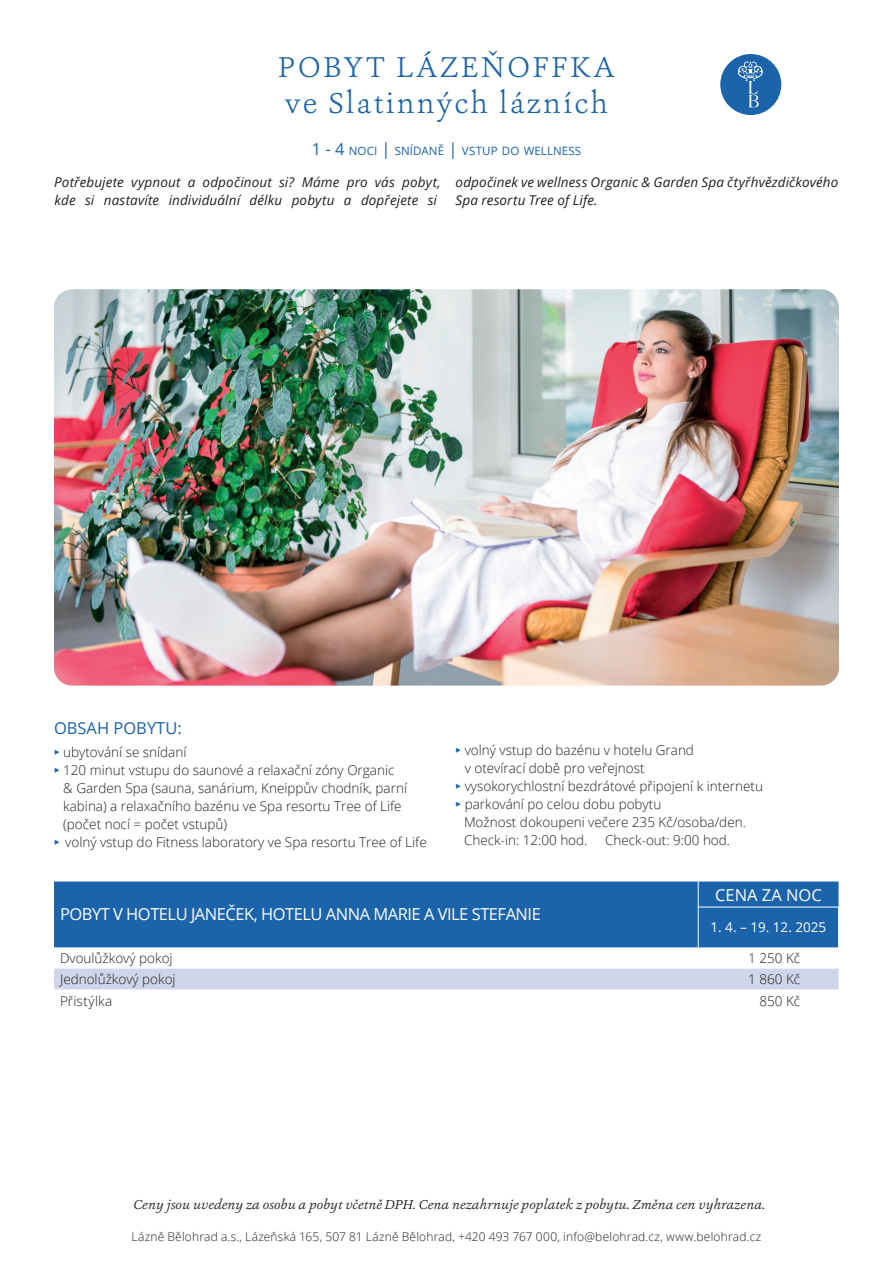
<style>
.page{position:relative;width:893px;height:1263px;background:#fff}
.page>*{position:absolute;margin:0;border:0;box-sizing:border-box;transform-origin:0 0}
.t1{font:300 30px/36px "Ashbury";letter-spacing:.075em;color:#1b63ab}
.t2{font:16.5px "Open Sans";letter-spacing:-.03em;color:#fff}
.t3{font:16.5px "Open Sans";color:#1b63ab}
.t4{font:16.5px "Open Sans";color:#fff}
.t5{font:300 13.5px "Open Sans";color:#231f20}
.t6{font:italic 13.5px/18px "Open Sans";letter-spacing:.01em;color:#231f20}
.t7{font:italic 13.5px "Ashbury";color:#231f20}
.t8{font:13.5px "Open Sans";color:#fff}
.t9{font:300 13.5px "Open Sans";letter-spacing:.025em;color:#231f20}
.t10{font:300 12px "Open Sans";letter-spacing:.015em;color:#231f20}
.t11{font:11.55px "Open Sans";letter-spacing:.005em;color:#1b63ab}
.s1{font-size:16.5px}
.s2{font-family:"Minion Pro";font-weight:700;font-size:10.8px;color:#1b63ab}
</style>
<div class="page">
<div style="left:720px;top:54px;width:61px;height:61px;background:#1b63ab;border-radius:50%"></div>
<svg style="left:738px;top:61px;width:25px;height:46px"></svg>
<img style="left:54px;top:289px;width:785px;height:397px">
<div style="left:54px;top:881px;width:784px;height:66px;background:#1b63ab"></div>
<div style="left:54px;top:969px;width:784px;height:20px;background:#cfd6ea"></div>
<svg style="left:698px;top:881px;width:1px;height:26px"></svg>
<hr style="left:698px;top:907px;width:141px;height:1px;background:#fff">
<hr style="left:698px;top:907px;width:1px;height:40px;background:#fff">
<h1 class="t1" style="left:278px;top:49px;width:338px">POBYT LÁZEŇOFFKA ve Slatinných lázních</h1>
<p class="t11" style="left:312px;top:143px;width:271px"><span class="s1">1 - 4</span> NOCI <span class="s1">|</span> SNÍDANĚ <span class="s1">|</span> VSTUP DO WELLNESS</p>
<p class="t6" style="left:54px;top:173px;width:388px">Potřebujete vypnout a odpočinout si? Máme pro vás pobyt, kde si nastavíte individuální délku pobytu a dopřejete si</p>
<p class="t6" style="left:456px;top:173px;width:384px">odpočinek ve wellness Organic &amp; Garden Spa čtyřhvězdičkového<br>Spa resortu Tree of Life.</p>
<p class="t3" style="left:54px;top:717px;width:129px">OBSAH POBYTU:</p>
<p class="t5" style="left:54px;top:742px;width:134px"><span class="s2">▶</span> ubytování se snídaní</p>
<p class="t5" style="left:54px;top:760px;width:342px"><span class="s2">▶</span> 120 minut vstupu do saunové a relaxační zóny Organic</p>
<p class="t5" style="left:63px;top:778px;width:345px">&amp; Garden Spa (sauna, sanárium, Kneippův chodník, parní</p>
<p class="t5" style="left:63px;top:796px;width:340px">kabina) a relaxačního bazénu ve Spa resortu Tree of Life</p>
<p class="t5" style="left:63px;top:814px;width:165px">(počet nocí = počet vstupů)</p>
<p class="t5" style="left:54px;top:832px;width:374px"><span class="s2">▶</span> volný vstup do Fitness laboratory ve Spa resortu Tree of Life</p>
<p class="t5" style="left:455px;top:741px;width:240px"><span class="s2">▶</span> volný vstup do bazénu v hotelu Grand</p>
<p class="t5" style="left:465px;top:759px;width:181px">v otevírací době pro veřejnost</p>
<p class="t5" style="left:455px;top:777px;width:309px"><span class="s2">▶</span> vysokorychlostní bezdrátové připojení k internetu</p>
<p class="t5" style="left:455px;top:795px;width:207px"><span class="s2">▶</span> parkování po celou dobu pobytu</p>
<p class="t5" style="left:464px;top:813px;width:283px">Možnost dokoupeni večere 235 Kč/osoba/den.</p>
<p class="t5" style="left:464px;top:831px;width:125px">Check-in: 12:00 hod.</p>
<p class="t5" style="left:605px;top:831px;width:127px">Check-out: 9:00 hod.</p>
<p class="t2" style="left:60px;top:902px;width:482px">POBYT V HOTELU JANEČEK, HOTELU ANNA MARIE A VILE STEFANIE</p>
<p class="t4" style="left:715px;top:883px;width:108px">CENA ZA NOC</p>
<p class="t8" style="left:710px;top:917px;width:117px">1. 4. – 19. 12. 2025</p>
<p class="t5" style="left:60px;top:949px;width:114px">Dvoulůžkový pokoj</p>
<p class="t5" style="left:748px;top:949px;width:54px">1 250 Kč</p>
<p class="t5" style="left:60px;top:970px;width:117px">Jednolůžkový pokoj</p>
<p class="t5" style="left:748px;top:970px;width:54px">1 860 Kč</p>
<p class="t9" style="left:60px;top:991px;width:54px">Přistýlka</p>
<p class="t5" style="left:759px;top:991px;width:42px">850 Kč</p>
<p class="t7" style="left:133px;top:1195px;width:634px">Ceny jsou uvedeny za osobu a pobyt včetně DPH. Cena nezahrnuje poplatek z pobytu. Změna cen vyhrazena.</p>
<p class="t10" style="left:132px;top:1228px;width:631px">Lázně Bělohrad a.s., Lázeňská 165, 507 81 Lázně Bělohrad, +420 493 767 000, info@belohrad.cz, www.belohrad.cz</p>
</div>
